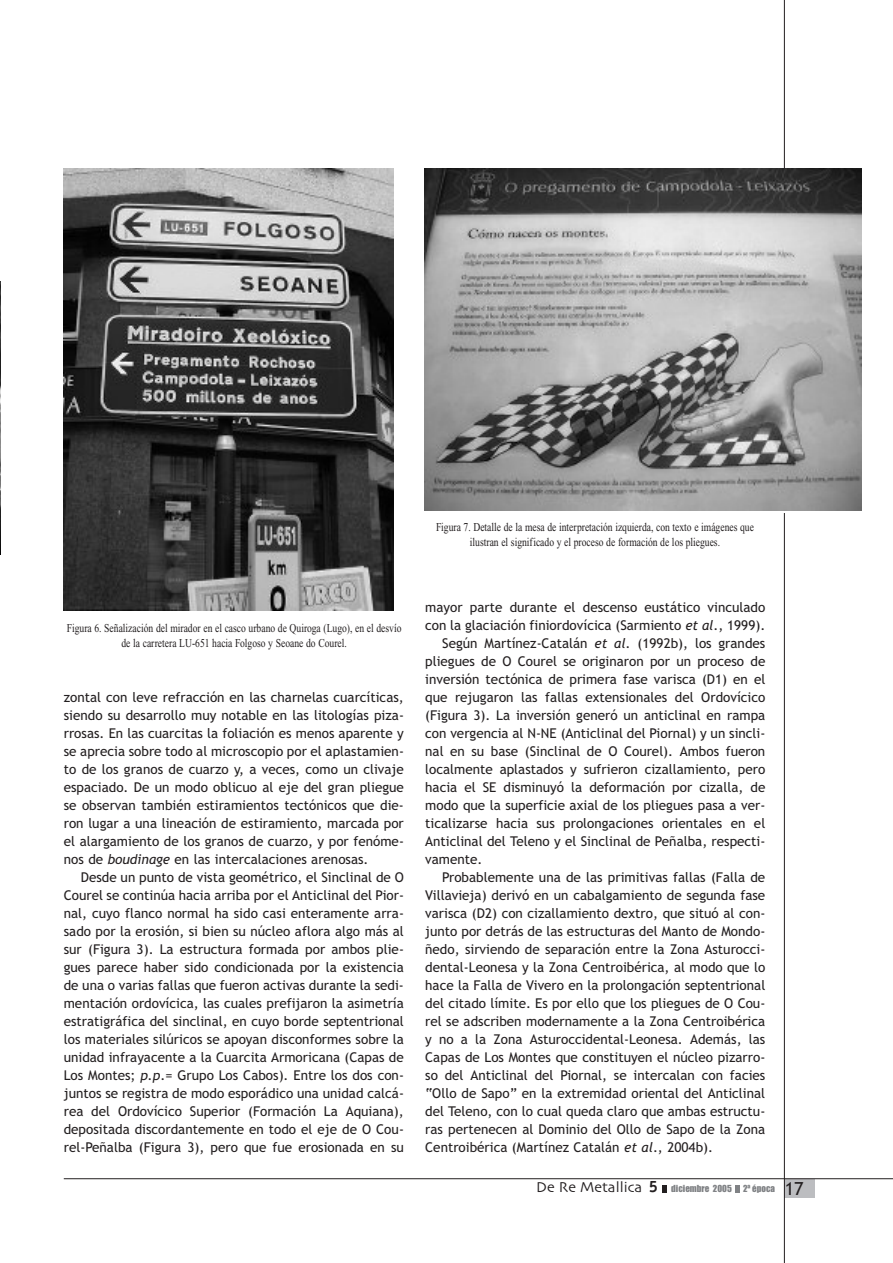
<style>
.page{position:relative;width:893px;height:1263px;background:#fff}
.page>*{position:absolute;margin:0;border:0;box-sizing:border-box;transform-origin:0 0}
.t1{font:15px "Skia";color:#231f20}
.t2{font:13.5px/18px "Trebuchet MS";color:#231f20;text-align:justify}
.t3{font:12px/15px "Times New Roman";color:#231f20;text-align:center;scale:.8 1}
.t4{font:9px "Impact";color:#808285}
.s1{font-style:italic}
.s2{font-family:"Officina Sans";font-weight:700;font-size:16.5px}
.s3{font-family:"Impact";font-size:9px;color:#808285}
.s4{font-family:"Trebuchet MS";font-size:18px;color:#231f20}
</style>
<div class="page">
<div style="left:784px;top:1179px;width:31px;height:18px;background:#bcbdc0"></div>
<hr style="left:784px;top:0;width:1px;height:1263px;background:#231f20">
<hr style="left:64px;top:1178px;width:829px;height:1px;background:#231f20">
<svg style="left:662px;top:1185px;width:5px;height:7px"></svg>
<svg style="left:735px;top:1185px;width:5px;height:7px"></svg>
<img style="left:0;top:282px;width:1px;height:272px">
<img style="left:64px;top:169px;width:330px;height:441px">
<img style="left:425px;top:169px;width:437px;height:342px">
<p class="t3" style="left:67px;top:621px;width:420px">Figura 6. Señalización del mirador en el casco urbano de Quiroga (Lugo), en el desvío de la carretera LU-651 hacia Folgoso y Seoane do Courel.</p>
<p class="t2" style="left:64px;top:688px;width:342px">zontal con leve refracción en las charnelas cuarcíticas, siendo su desarrollo muy notable en las litologías piza&shy;rrosas. En las cuarcitas la foliación es menos aparente y se aprecia sobre todo al microscopio por el aplastamien&shy;to de los granos de cuarzo y, a veces, como un clivaje espaciado. De un modo oblicuo al eje del gran pliegue se observan también estiramientos tectónicos que die&shy;ron lugar a una lineación de estiramiento, marcada por el alargamiento de los granos de cuarzo, y por fenóme&shy;nos de <span class="s1">boudinage</span> en las intercalaciones arenosas.</p>
<p class="t2" style="left:64px;top:868px;width:342px;text-indent:17px">Desde un punto de vista geométrico, el Sinclinal de O Courel se continúa hacia arriba por el Anticlinal del Pior&shy;nal, cuyo flanco normal ha sido casi enteramente arra&shy;sado por la erosión, si bien su núcleo aflora algo más al sur (Figura 3). La estructura formada por ambos plie&shy;gues parece haber sido condicionada por la existencia de una o varias fallas que fueron activas durante la sedi&shy;mentación ordovícica, las cuales prefijaron la asimetría estratigráfica del sinclinal, en cuyo borde septentrional los materiales silúricos se apoyan disconformes sobre la unidad infrayacente a la Cuarcita Armoricana (Capas de Los Montes; <span class="s1">p.p</span>.= Grupo Los Cabos). Entre los dos con&shy;juntos se registra de modo esporádico una unidad calcá&shy;rea del Ordovícico Superior (Formación La Aquiana), depositada discordantemente en todo el eje de O Cou&shy;rel-Peñalba (Figura 3), pero que fue erosionada en su</p>
<p class="t3" style="left:436px;top:521px;width:399px">Figura 7. Detalle de la mesa de interpretación izquierda, con texto e imágenes que ilustran el significado y el proceso de formación de los pliegues.</p>
<p class="t2" style="left:425px;top:598px;width:342px">mayor parte durante el descenso eustático vinculado</p>
<p class="t2" style="left:425px;top:616px;width:342px">con la glaciación finiordovícica (Sarmiento <span class="s1">et al</span>., 1999).</p>
<p class="t2" style="left:442px;top:634px;width:325px">Según Martínez-Catalán <span class="s1">et al.</span> (1992b), los grandes</p>
<p class="t2" style="left:425px;top:652px;width:342px">pliegues de O Courel se originaron por un proceso de</p>
<p class="t2" style="left:425px;top:670px;width:342px">inversión tectónica de primera fase varisca (D1) en el</p>
<p class="t2" style="left:425px;top:688px;width:342px">que rejugaron las fallas extensionales del Ordovícico</p>
<p class="t2" style="left:425px;top:706px;width:342px">(Figura 3). La inversión generó un anticlinal en rampa</p>
<p class="t2" style="left:425px;top:724px;width:342px">con vergencia al N-NE (Anticlinal del Piornal) y un sincli-</p>
<p class="t2" style="left:425px;top:742px;width:342px">nal en su base (Sinclinal de O Courel). Ambos fueron</p>
<p class="t2" style="left:425px;top:760px;width:342px">localmente aplastados y sufrieron cizallamiento, pero</p>
<p class="t2" style="left:425px;top:778px;width:342px">hacia el SE disminuyó la deformación por cizalla, de</p>
<p class="t2" style="left:425px;top:796px;width:342px">modo que la superficie axial de los pliegues pasa a ver-</p>
<p class="t2" style="left:425px;top:814px;width:342px">ticalizarse hacia sus prolongaciones orientales en el</p>
<p class="t2" style="left:425px;top:832px;width:342px">Anticlinal del Teleno y el Sinclinal de Peñalba, respecti-</p>
<p class="t2" style="left:425px;top:850px;width:59px">vamente.</p>
<p class="t2" style="left:442px;top:868px;width:325px">Probablemente una de las primitivas fallas (Falla de</p>
<p class="t2" style="left:425px;top:886px;width:342px">Villavieja) derivó en un cabalgamiento de segunda fase</p>
<p class="t2" style="left:425px;top:904px;width:342px">varisca (D2) con cizallamiento dextro, que situó al con-</p>
<p class="t2" style="left:425px;top:922px;width:342px">junto por detrás de las estructuras del Manto de Mondo-</p>
<p class="t2" style="left:425px;top:940px;width:342px">ñedo, sirviendo de separación entre la Zona Asturocci-</p>
<p class="t2" style="left:425px;top:958px;width:342px">dental-Leonesa y la Zona Centroibérica, al modo que lo</p>
<p class="t2" style="left:425px;top:976px;width:342px">hace la Falla de Vivero en la prolongación septentrional</p>
<p class="t2" style="left:425px;top:994px;width:342px">del citado límite. Es por ello que los pliegues de O Cou-</p>
<p class="t2" style="left:425px;top:1012px;width:342px">rel se adscriben modernamente a la Zona Centroibérica</p>
<p class="t2" style="left:425px;top:1030px;width:342px">y no a la Zona Asturoccidental-Leonesa. Además, las</p>
<p class="t2" style="left:425px;top:1048px;width:342px">Capas de Los Montes que constituyen el núcleo pizarro-</p>
<p class="t2" style="left:425px;top:1066px;width:342px">so del Anticlinal del Piornal, se intercalan con facies</p>
<p class="t2" style="left:425px;top:1084px;width:341px">“Ollo de Sapo” en la extremidad oriental del Anticlinal</p>
<p class="t2" style="left:425px;top:1102px;width:342px">del Teleno, con lo cual queda claro que ambas estructu-</p>
<p class="t2" style="left:425px;top:1120px;width:342px">ras pertenecen al Dominio del Ollo de Sapo de la Zona</p>
<p class="t2" style="left:425px;top:1138px;width:289px">Centroibérica (Martínez Catalán <span class="s1">et al</span>., 2004b).</p>
<p class="t1" style="left:536px;top:1178px;width:197px">De Re Metallica <span class="s2">5</span> <span class="s3">diciembre 2005</span></p>
<p class="t4" style="left:743px;top:1184px;width:62px">2ª época <span class="s4">17</span></p>
</div>
